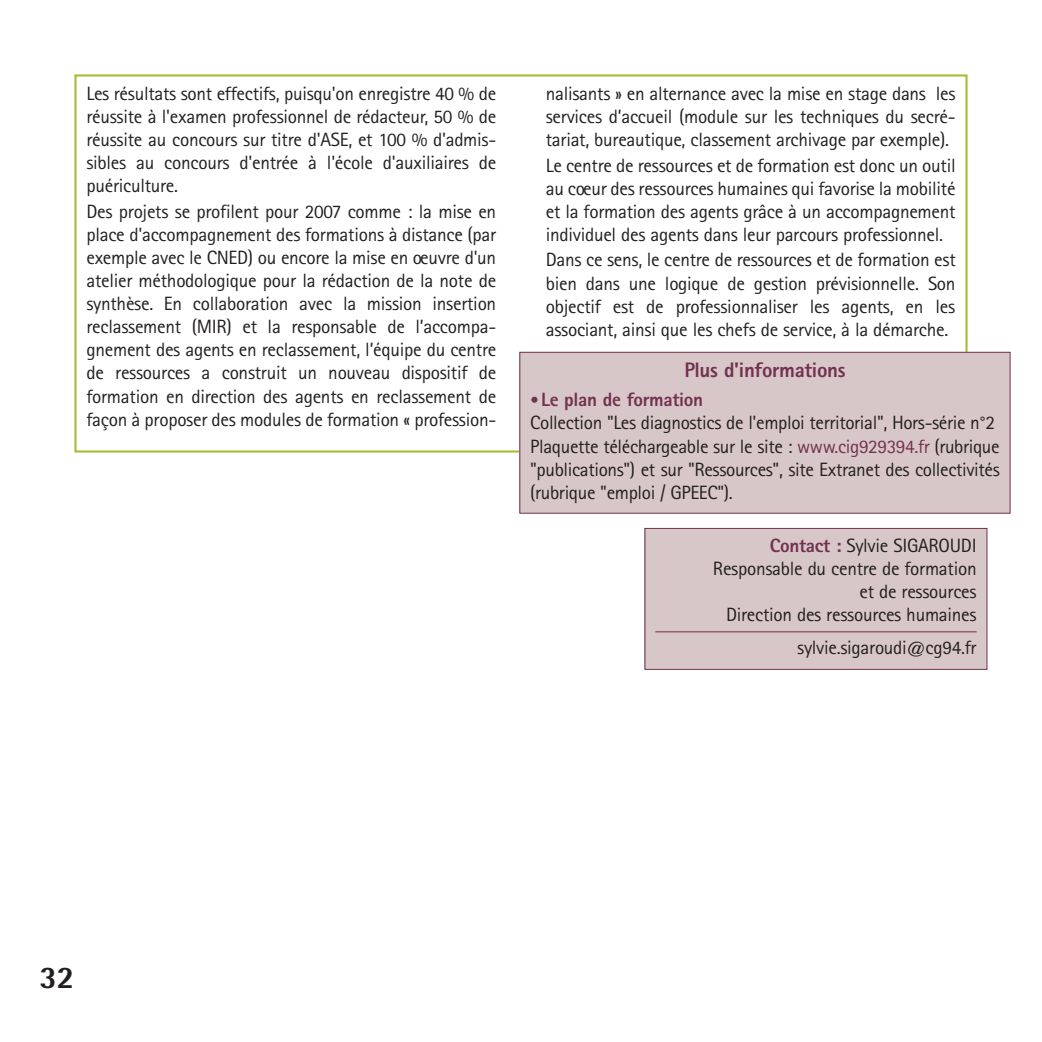
<style>
.page{position:relative;width:1042px;height:1042px;background:#fff}
.page>*{position:absolute;margin:0;border:0;box-sizing:border-box;transform-origin:0 0}
.t1{font:800 31.5px "Rotis Semi Sans";color:#231f20}
.t2{font:800 21px "Rotis Sans Serif";letter-spacing:-.015em;color:#723150}
.t3{font:19.25px/23.1px "Rotis Sans Serif";letter-spacing:-.015em;color:#231f20;text-align:justify}
.s1{color:#723150}
.s2{font-weight:800;color:#723150}
</style>
<div class="page">
<div style="left:645px;top:528px;width:342px;height:141px;background:#d8c7c8"></div>
<hr style="left:655px;top:631px;width:321px;height:1px;background:#723150">
<div style="left:644px;top:528px;width:343px;height:142px;border:1px solid #723150"></div>
<div style="left:520px;top:352px;width:490px;height:161px;background:#d8c7c8"></div>
<div style="left:519px;top:352px;width:491px;height:162px;border:1px solid #723150"></div>
<p class="t3" style="left:86px;top:84px;width:411px">Les résultats sont effectifs, puisqu'on enregistre 40 % de réussite à l'examen professionnel de rédacteur, 50 % de réussite au concours sur titre d'ASE, et 100 % d'admis&shy;sibles au concours d'entrée à l'école d'auxiliaires de puériculture.</p>
<p class="t3" style="left:86px;top:202px;width:411px">Des projets se profilent pour 2007 comme : la mise en place d'accompagnement des formations à distance (par exemple avec le CNED) ou encore la mise en oeuvre d'un atelier méthodologique pour la rédaction de la note de synthèse. En collaboration avec la mission insertion reclassement (MIR) et la responsable de l’accompa&shy;gnement des agents en reclassement, l’équipe du centre de ressources a construit un nouveau dispositif de formation en direction des agents en reclassement de façon à proposer des modules de formation « profession-</p>
<p class="t3" style="left:546px;top:84px;width:411px">nalisants » en alternance avec la mise en stage dans les services d’accueil (module sur les techniques du secré&shy;tariat, bureautique, classement archivage par exemple).</p>
<p class="t3" style="left:546px;top:155px;width:411px">Le centre de ressources et de formation est donc un outil au coeur des ressources humaines qui favorise la mobilité et la formation des agents grâce à un accompagnement individuel des agents dans leur parcours professionnel.</p>
<p class="t3" style="left:546px;top:250px;width:411px">Dans ce sens, le centre de ressources et de formation est bien dans une logique de gestion prévisionnelle. Son objectif est de professionnaliser les agents, en les associant, ainsi que les chefs de service, à la démarche.</p>
<p class="t2" style="left:684px;top:363px;width:163px">Plus d'informations</p>
<p class="t3" style="left:530px;top:390px;width:471px;text-align:left"><span class="s1">✓</span> <span class="s2">Le plan de formation<br></span>Collection "Les diagnostics de l'emploi territorial", Hors-série n°2<br>Plaquette téléchargeable sur le site : <span class="s1">www.cig929394.fr</span> (rubrique "publications") et sur "Ressources", site Extranet des collectivités (rubrique "emploi / GPEEC").</p>
<p class="t3" style="left:713px;top:536px;width:265px;text-align:right"><span class="s2">Contact :</span> Sylvie SIGAROUDI<br>Responsable du centre de formation et de ressources<br>Direction des ressources humaines</p>
<p class="t3" style="left:797px;top:638px;width:181px">sylvie.sigaroudi@cg94.fr</p>
<h1 class="t1" style="left:39px;top:966px;width:37px">32</h1>
</div>
